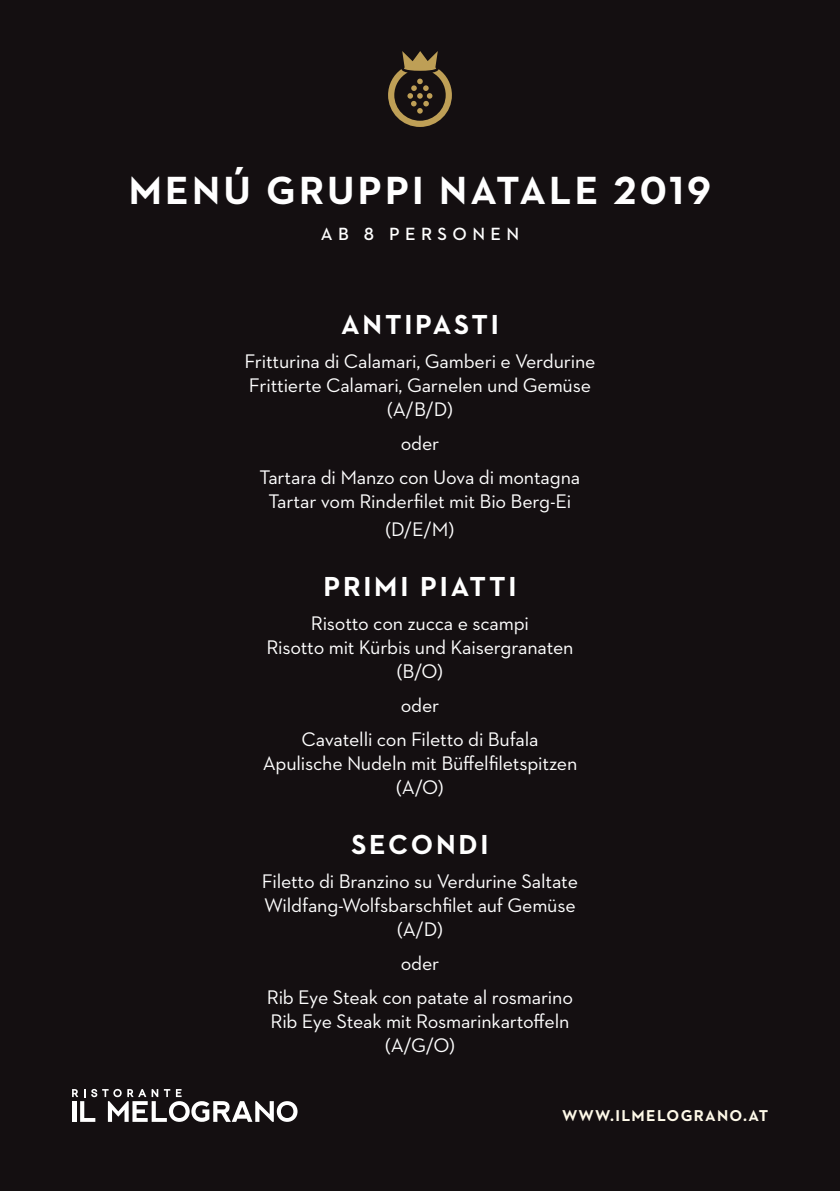
<style>
.page{position:relative;width:840px;height:1191px;background:#fff}
.page>*{position:absolute;margin:0;border:0;box-sizing:border-box;transform-origin:0 0}
.t1{font:700 40px "Neutraface 2 Text";letter-spacing:.08em;color:#fff}
.t2{font:700 28px "Neutraface 2 Text";letter-spacing:.1em;color:#fff}
.t3{font:20px/24px "Neutraface 2 Text";letter-spacing:-.01em;color:#fff;text-align:center}
.t4{font:600 18px "Neutraface 2 Text";letter-spacing:.3em;color:#fff}
.t5{font:700 16px "Neutraface 2 Text";letter-spacing:.08em;color:#fffae9}
</style>
<div class="page">
<div style="left:0;top:0;width:839px;height:1191px;background:#140f11"></div>
<svg style="left:72px;top:1089px;width:225px;height:32px"></svg>
<svg style="left:388px;top:51px;width:63px;height:76px"></svg>
<h1 class="t1" style="left:129px;top:165px;width:583px">MENÚ GRUPPI NATALE 2019</h1>
<p class="t4" style="left:320px;top:223px;width:200px">AB 8 PERSONEN</p>
<h2 class="t2" style="left:341px;top:306px;width:159px">ANTIPASTI</h2>
<p class="t3" style="left:244px;top:349px;width:352px">Fritturina di Calamari, Gamberi e Verdurine<br>Frittierte Calamari, Garnelen und Gemüse (A/B/D)</p>
<p class="t3" style="left:259px;top:426px;width:322px;line-height:34px">oder<br>Tartara di Manzo con Uova di montagna</p>
<p class="t3" style="left:268px;top:487px;width:304px;line-height:28px">Tartar vom Rinderfilet mit Bio Berg-Ei (D/E/M)</p>
<h2 class="t2" style="left:323px;top:568px;width:195px">PRIMI PIATTI</h2>
<p class="t3" style="left:266px;top:611px;width:308px">Risotto con zucca e scampi<br>Risotto mit Kürbis und Kaisergranaten (B/O)</p>
<p class="t3" style="left:301px;top:688px;width:239px;line-height:34px">oder<br>Cavatelli con Filetto di Bufala</p>
<p class="t3" style="left:262px;top:751px;width:316px">Apulische Nudeln mit Büffelfiletspitzen (A/O)</p>
<h2 class="t2" style="left:351px;top:826px;width:139px">SECONDI</h2>
<p class="t3" style="left:262px;top:869px;width:317px">Filetto di Branzino su Verdurine Saltate<br>Wildfang-Wolfsbarschfilet auf Gemüse (A/D)</p>
<p class="t3" style="left:267px;top:946px;width:307px;line-height:34px">oder<br>Rib Eye Steak con patate al rosmarino</p>
<p class="t3" style="left:270px;top:1009px;width:300px">Rib Eye Steak mit Rosmarinkartoffeln (A/G/O)</p>
<p class="t5" style="left:561px;top:1105px;width:208px">WWW.ILMELOGRANO.AT</p>
</div>
